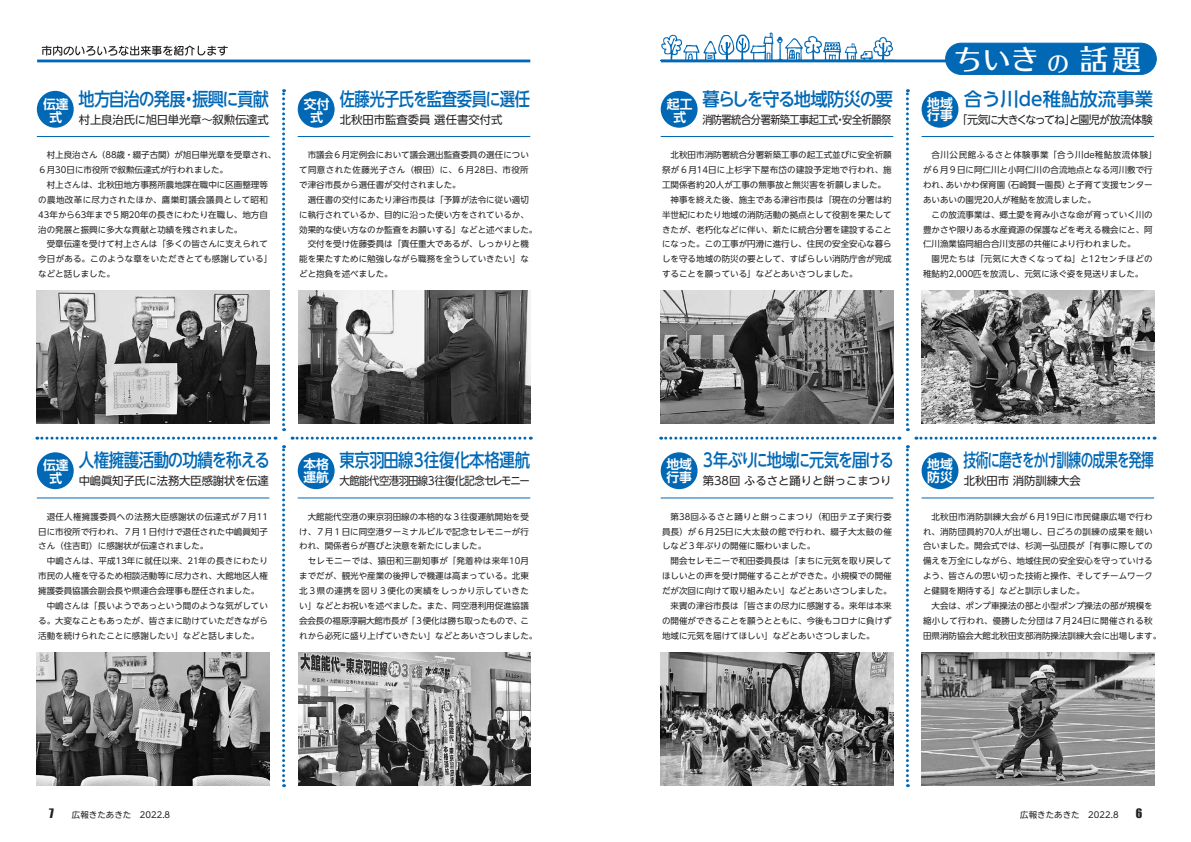
<style>
.page{position:relative;width:1191px;height:842px;background:#fff}
.page>*{position:absolute;margin:0;border:0;box-sizing:border-box;transform-origin:0 0}
.t1{font:28.3px "UD Typos 512 Std";color:#fff}
.t2{font:500 18.4px "UD Shin Go NT Pro";letter-spacing:-.055em;color:#0168b5;scale:.69 1}
.t3{font:500 18.4px "UD Shin Go NT Pro";letter-spacing:-.085em;color:#0168b5;scale:.82 1}
.t4{font:500 18.4px "UD Shin Go NT Pro";letter-spacing:-.02em;color:#0168b5;scale:.83 1}
.t5{font:500 18.4px "UD Shin Go NT Pro";color:#0168b5}
.t6{font:500 18.4px "UD Shin Go NT Pro";letter-spacing:-.055em;color:#0168b5;scale:.87 1}
.t7{font:500 18.4px "UD Shin Go NT Pro";letter-spacing:-.035em;color:#0168b5;scale:.83 1}
.t8{font:500 18.4px "UD Shin Go NT Pro";letter-spacing:-.055em;color:#0168b5;scale:.84 1}
.t9{font:500 18.4px "UD Shin Go NT Pro";letter-spacing:-.08em;color:#0168b5;scale:.93 1}
.t10{font:700 12.8px/12.8px "UD Shin Go NT Pro De";color:#fff;text-align:center}
.t11{font:12px "Impact";color:#231f20}
.t12{font:11.3px "UD Shin Go NT Pro";color:#231f20}
.t13{font:11.3px "UD Shin Go NT Pro";letter-spacing:-.02em;color:#231f20}
.t14{font:11.3px "UD Shin Go NT Pro";letter-spacing:-.04em;color:#231f20;scale:.89 1}
.t15{font:11.3px "UD Shin Go NT Pro";letter-spacing:-.09em;color:#231f20}
.t16{font:11.3px "UD Shin Go NT Pro";letter-spacing:-.06em;color:#231f20;scale:.91 1}
.t17{font:8.5px/14.9px "UD Shin Go NT Pro";color:#231f20}
.t18{font:8.5px "UD Shin M Go Pro";color:#231f20}
.s1{font-size:22.7px}
</style>
<div class="page">
<svg style="left:661px;top:33px;width:232px;height:27px"></svg>
<hr style="left:661px;top:60px;width:493px;height:2px;background:#0168b5">
<div style="left:945px;top:43px;width:211px;height:31px;background:#0168b5;border-radius:16px"></div>
<div style="left:945px;top:43px;width:211px;height:32px;border:1px solid #0168b5;border-radius:16px"></div>
<svg style="left:906px;top:445px;width:3px;height:342px"></svg>
<svg style="left:906px;top:89px;width:3px;height:342px"></svg>
<svg style="left:660px;top:437px;width:240px;height:3px"></svg>
<svg style="left:916px;top:437px;width:239px;height:3px"></svg>
<svg style="left:282px;top:445px;width:3px;height:342px"></svg>
<svg style="left:282px;top:89px;width:3px;height:342px"></svg>
<svg style="left:37px;top:437px;width:239px;height:3px"></svg>
<svg style="left:292px;top:437px;width:239px;height:3px"></svg>
<svg style="left:42px;top:46px;width:186px;height:10px"></svg>
<hr style="left:37px;top:60px;width:493px;height:2px;background:#0168b5">
<div style="left:37px;top:452px;width:37px;height:37px;background:#0168b5;border-radius:50%"></div>
<div style="left:37px;top:91px;width:37px;height:37px;background:#0168b5;border-radius:50%"></div>
<div style="left:298px;top:91px;width:36px;height:37px;background:#0168b5;border-radius:50%"></div>
<div style="left:660px;top:91px;width:37px;height:37px;background:#0168b5;border-radius:50%"></div>
<hr style="left:921px;top:136px;width:233px;height:1px;background:#0168b5">
<hr style="left:660px;top:136px;width:233px;height:1px;background:#0168b5">
<img style="left:922px;top:291px;width:232px;height:133px">
<img style="left:660px;top:291px;width:233px;height:133px">
<div style="left:921px;top:91px;width:37px;height:37px;background:#0168b5;border-radius:50%"></div>
<hr style="left:921px;top:497px;width:233px;height:1px;background:#0168b5">
<hr style="left:660px;top:497px;width:233px;height:1px;background:#0168b5">
<div style="left:660px;top:452px;width:37px;height:37px;background:#0168b5;border-radius:50%"></div>
<img style="left:922px;top:652px;width:232px;height:133px">
<img style="left:660px;top:652px;width:233px;height:133px">
<div style="left:921px;top:452px;width:37px;height:37px;background:#0168b5;border-radius:50%"></div>
<hr style="left:298px;top:136px;width:232px;height:1px;background:#0168b5">
<hr style="left:37px;top:136px;width:232px;height:1px;background:#0168b5">
<img style="left:298px;top:291px;width:232px;height:133px">
<img style="left:37px;top:291px;width:232px;height:133px">
<hr style="left:298px;top:497px;width:232px;height:1px;background:#0168b5">
<hr style="left:37px;top:497px;width:232px;height:1px;background:#0168b5">
<img style="left:298px;top:652px;width:232px;height:133px">
<img style="left:37px;top:652px;width:232px;height:133px">
<div style="left:298px;top:452px;width:36px;height:37px;background:#0168b5;border-radius:50%"></div>
<h1 class="t1" style="left:954px;top:35px;width:188px">ちいき<span class="s1">の</span>話題</h1>
<h2 class="t7" style="left:340px;top:84px;width:231px">佐藤光子氏を監査委員に選任</h2>
<h2 class="t6" style="left:79px;top:84px;width:220px">地方自治の発展・振興に貢献</h2>
<h2 class="t9" style="left:702px;top:84px;width:206px">暮らしを守る地域防災の要</h2>
<h3 class="t10" style="left:43px;top:97px;width:27px">伝達式</h3>
<h3 class="t10" style="left:304px;top:97px;width:27px">交付式</h3>
<h3 class="t10" style="left:667px;top:97px;width:27px">起工式</h3>
<p class="t17" style="left:662px;top:147px;width:231px">　北秋田市消防署統合分署新築工事の起工式並びに安全祈願祭が６月14日に上杉字下屋布岱の建設予定地で行われ、施工関係者約20人が工事の無事故と無災害を祈願しました。　神事を終えた後、施主である津谷市長は「現在の分署は約半世紀にわたり地域の消防活動の拠点として役割を果たしてきたが、老朽化などに伴い、新たに統合分署を建設することになった。この工事が円滑に進行し、住民の安全安心な暮らしを守る地域の防災の要として、すばらしい消防庁舎が完成することを願っている」などとあいさつしました。</p>
<h3 class="t13" style="left:79px;top:110px;width:191px">村上良治氏に旭日単光章～叙勲伝達式</h3>
<h3 class="t14" style="left:702px;top:110px;width:213px">消防署統合分署新築工事起工式・安全祈願祭</h3>
<h3 class="t12" style="left:340px;top:110px;width:164px">北秋田市監査委員 選任書交付式</h3>
<p class="t17" style="left:38px;top:147px;width:240px">　村上良治さん（88歳・綴子古関）が旭日単光章を受章され、<br>６月30日に市役所で叙勲伝達式が行われました。<br>　村上さんは、北秋田地方事務所農地課在職中に区画整理等の農地改革に尽力されたほか、鷹巣町議会議員として昭和<br>43年から63年まで５期20年の長きにわたり在職し、地方自治の発展と振興に多大な貢献と功績を残されました。<br>　受章伝達を受けて村上さんは「多くの皆さんに支えられて今日がある。このような章をいただきとても感謝している」などと話しました。</p>
<p class="t17" style="left:299px;top:147px;width:240px">　市議会６月定例会において議会選出監査委員の選任について同意された佐藤光子さん（根田）に、６月28日、市役所で津谷市長から選任書が交付されました。<br>　選任書の交付にあたり津谷市長は「予算が法令に従い適切に執行されているか、目的に沿った使い方をされているか、効果的な使い方なのか監査をお願いする」などと述べました。　交付を受け佐藤委員は「責任重大であるが、しっかりと機能を果たすために勉強しながら職務を全うしていきたい」などと抱負を述べました。</p>
<h2 class="t5" style="left:927px;top:84px;width:227px"><sub>地域</sub> 合う川de稚鮎放流事業</h2>
<h3 class="t10" style="left:927px;top:109px;width:27px">行事</h3>
<h3 class="t15" style="left:956px;top:110px;width:198px">「元気に大きくなってね」と園児が放流体験</h3>
<p class="t17" style="left:923px;top:147px;width:235px">　合川公民館ふるさと体験事業「合う川de稚鮎放流体験」が６月９日に阿仁川と小阿仁川の合流地点となる河川敷で行われ、あいかわ保育園（石崎賢一園長）と子育て支援センターあいあいの園児20人が稚鮎を放流しました。<br>　この放流事業は、郷土愛を育み小さな命が育っていく川の豊かさや限りある水産資源の保護などを考える機会にと、阿仁川漁業協同組合合川支部の共催により行われました。<br>　園児たちは「元気に大きくなってね」と12センチほどの稚鮎約2,000匹を放流し、元気に泳ぐ姿を見送りました。</p>
<h3 class="t10" style="left:43px;top:459px;width:27px">伝達式</h3>
<h2 class="t8" style="left:79px;top:445px;width:229px">人権擁護活動の功績を称える</h2>
<h3 class="t13" style="left:79px;top:472px;width:192px">中嶋眞知子氏に法務大臣感謝状を伝達</h3>
<h2 class="t4" style="left:303px;top:445px;width:274px"><sub>本格</sub> 東京羽田線３往復化本格運航</h2>
<h3 class="t10" style="left:303px;top:470px;width:27px">運航</h3>
<h3 class="t16" style="left:339px;top:472px;width:211px">大館能代空港羽田線３往復化記念セレモニー</h3>
<h2 class="t3" style="left:666px;top:445px;width:279px"><sub>地域</sub> ３年ぶりに地域に元気を届ける</h2>
<h3 class="t10" style="left:666px;top:470px;width:27px">行事</h3>
<h3 class="t12" style="left:703px;top:472px;width:190px">第38回 ふるさと踊りと餅っこまつり</h3>
<h2 class="t2" style="left:927px;top:445px;width:330px"><sub>地域</sub> 技術に磨きをかけ訓練の成果を発揮</h2>
<h3 class="t10" style="left:927px;top:470px;width:27px">防災</h3>
<h3 class="t12" style="left:963px;top:472px;width:119px">北秋田市 消防訓練大会</h3>
<p class="t17" style="left:38px;top:509px;width:231px">　退任人権擁護委員への法務大臣感謝状の伝達式が７月11日に市役所で行われ、７月１日付けで退任された中嶋眞知子さん（住吉町）に感謝状が伝達されました。<br>　中嶋さんは、平成13年に就任以来、21年の長きにわたり市民の人権を守るため相談活動等に尽力され、大館地区人権擁護委員協議会副会長や県連合会理事も歴任されました。　中嶋さんは「長いようであっという間のような気がしている。大変なこともあったが、皆さまに助けていただきながら活動を続けられたことに感謝したい」などと話しました。</p>
<p class="t17" style="left:299px;top:509px;width:240px">　大館能代空港の東京羽田線の本格的な３往復運航開始を受け、７月１日に同空港ターミナルビルで記念セレモニーが行われ、関係者らが喜びと決意を新たにしました。<br>　セレモニーでは、猿田和三副知事が「発着枠は来年10月までだが、観光や産業の後押しで機運は高まっている。北東北３県の連携を図り３便化の実績をしっかり示していきたい」などとお祝いを述べました。また、同空港利用促進協議会会長の福原淳嗣大館市長が「３便化は勝ち取ったもので、これから必死に盛り上げていきたい」などとあいさつしました。</p>
<p class="t17" style="left:662px;top:509px;width:231px">　第38回ふるさと踊りと餅っこまつり（和田テヱ子実行委員長）が６月25日に大太鼓の館で行われ、綴子大太鼓の催しなど３年ぶりの開催に賑わいました。<br>　開会セレモニーで和田委員長は「まちに元気を取り戻してほしいとの声を受け開催することができた。小規模での開催だが次回に向けて取り組みたい」などとあいさつしました。　来賓の津谷市長は「皆さまの尽力に感謝する。来年は本来の開催ができることを願うとともに、今後もコロナに負けず地域に元気を届けてほしい」などとあいさつしました。</p>
<p class="t17" style="left:923px;top:509px;width:240px">　北秋田市消防訓練大会が６月19日に市民健康広場で行われ、消防団員約70人が出場し、日ごろの訓練の成果を競い合いました。開会式では、杉渕一弘団長が「有事に際しての備えを万全にしながら、地域住民の安全安心を守っていけるよう、皆さんの思い切った技術と操作、そしてチームワークと健闘を期待する」などと訓示しました。<br>　大会は、ポンプ車操法の部と小型ポンプ操法の部が規模を縮小して行われ、優勝した分団は７月24日に開催される秋田県消防協会大館北秋田支部消防操法訓練大会に出場します。</p>
<h3 class="t11" style="left:49px;top:804px;width:6px">7</h3>
<p class="t18" style="left:72px;top:808px;width:100px">広報きたあきた　2022.8</p>
<p class="t18" style="left:1020px;top:808px;width:100px">広報きたあきた　2022.8</p>
<h3 class="t11" style="left:1135px;top:804px;width:8px">6</h3>
</div>
